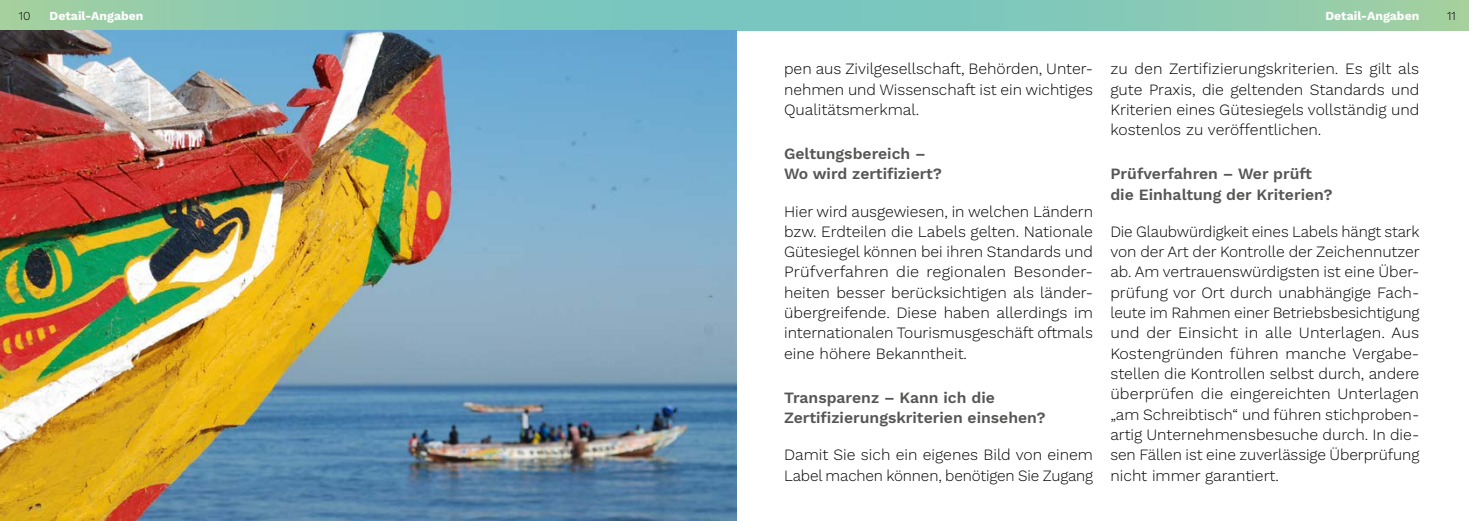
<style>
.page{position:relative;width:1469px;height:521px;background:#fff}
.page>*{position:absolute;margin:0;border:0;box-sizing:border-box;transform-origin:0 0}
.t1{font:300 15.75px/20.3px "Work Sans";color:#000;text-align:justify}
.t2{font:600 15.75px/20.3px "Work Sans";color:#565655}
.t3{font:700 12.25px "Work Sans";color:#fff}
.t4{font:300 12.25px "Work Sans";color:#000}
</style>
<div class="page">
<div style="left:734px;top:0;width:734px;height:30px;background:linear-gradient(to right,#70c4c6,#9fcfa4)"></div>
<div style="left:0;top:0;width:734px;height:30px;background:linear-gradient(to right,#9fcfa3,#70c4c6)"></div>
<img style="left:0;top:30px;width:736px;height:491px">
<p class="t4" style="left:19px;top:7px;width:13px">10</p>
<p class="t3" style="left:50px;top:6px;width:95px">Detail-Angaben</p>
<p class="t4" style="left:1447px;top:7px;width:10px">11</p>
<p class="t3" style="left:1325px;top:6px;width:95px">Detail-Angaben</p>
<p class="t1" style="left:784px;top:58px;width:310px">pen aus Zivilgesellschaft, Behörden, Unter&shy;nehmen und Wissenschaft ist ein wichtiges Qualitätsmerkmal.</p>
<p class="t2" style="left:784px;top:143px;width:159px">Geltungsbereich –<br>Wo wird zertifiziert?</p>
<p class="t1" style="left:784px;top:201px;width:310px;text-align:left">Hier wird ausgewiesen, in welchen Ländern bzw. Erdteilen die Labels gelten. Nationale Gütesiegel können bei ihren Standards und Prüfverfahren die regionalen Besonder&shy;heiten besser berücksichtigen als länder&shy;übergreifende. Diese haben allerdings im internationalen Tourismusgeschäft oftmals eine höhere Bekanntheit.</p>
<p class="t2" style="left:784px;top:387px;width:263px">Transparenz – Kann ich die<br>Zertifizierungskriterien einsehen?</p>
<p class="t1" style="left:784px;top:444px;width:310px">Damit Sie sich ein eigenes Bild von einem<br>Label machen können, benötigen Sie Zugang</p>
<p class="t1" style="left:1110px;top:58px;width:310px">zu den Zertifizierungskriterien. Es gilt als gute Praxis, die geltenden Standards und Kriterien eines Gütesiegels vollständig und kostenlos zu veröffentlichen.</p>
<p class="t2" style="left:1110px;top:163px;width:224px">Prüfverfahren – Wer prüft die Einhaltung der Kriterien?</p>
<p class="t1" style="left:1110px;top:221px;width:311px">Die Glaubwürdigkeit eines Labels hängt stark von der Art der Kontrolle der Zeichennutzer ab. Am vertrauenswürdigsten ist eine Über&shy;prüfung vor Ort durch unabhängige Fach&shy;leute im Rahmen einer Betriebsbesichtigung und der Einsicht in alle Unterlagen. Aus Kostengründen führen manche Vergabe&shy;stellen die Kontrollen selbst durch, andere überprüfen die eingereichten Unterlagen „am Schreibtisch“ und führen stichproben&shy;artig Unternehmensbesuche durch. In die&shy;sen Fällen ist eine zuverlässige Überprüfung nicht immer garantiert.</p>
</div>
